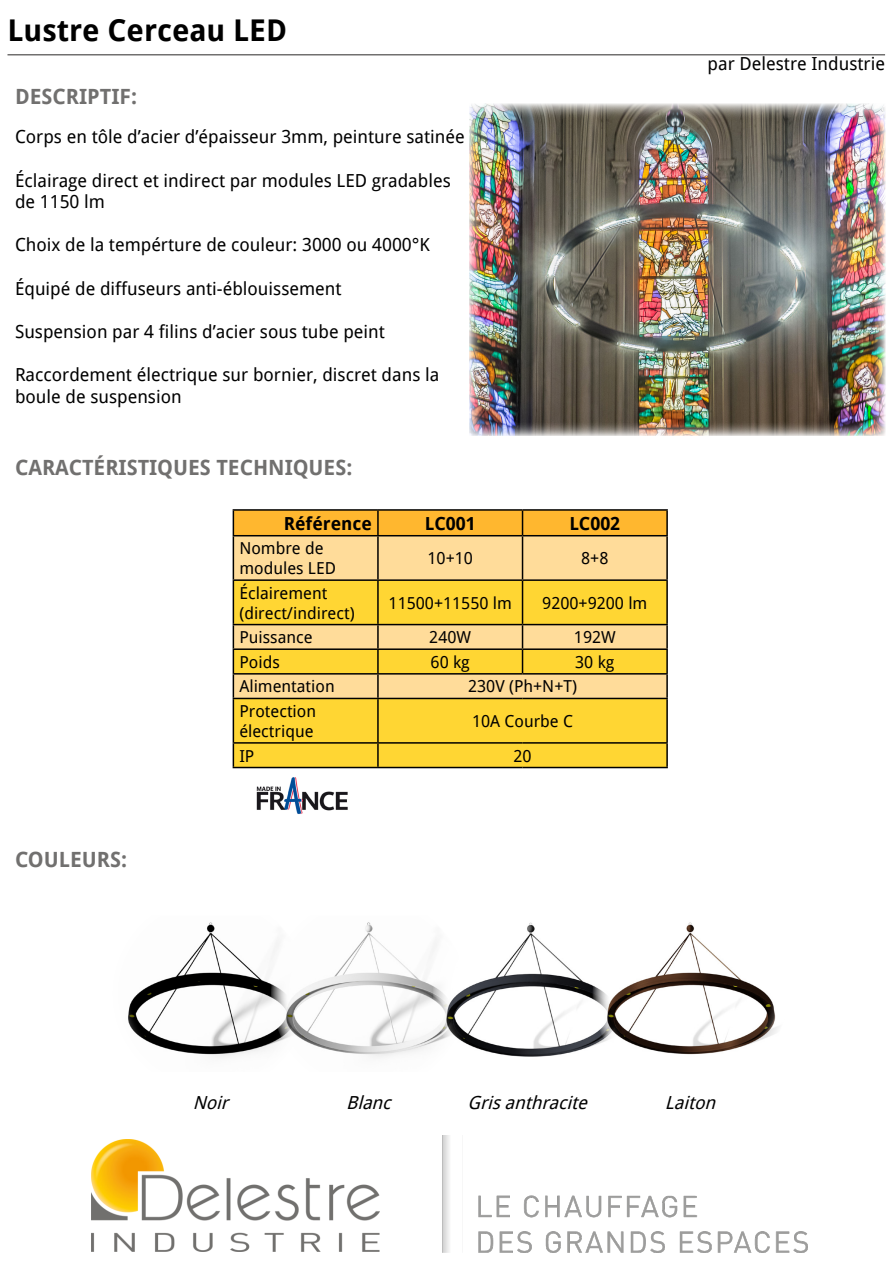
<style>
.page{position:relative;width:893px;height:1263px;background:#fff}
.page>*{position:absolute;margin:0;border:0;box-sizing:border-box;transform-origin:0 0}
.t1{font:700 30px "Droid Sans";color:#000}
.t2{font:700 21px "Droid Sans";color:#71706f}
.t3{font:18px/21.6px "Droid Sans";color:#000}
.t4{font:italic 18px "Droid Sans";color:#000}
.t5{font:700 18px "Droid Sans";color:#000}
.t6{font:16.5px "Droid Sans";color:#000}
</style>
<div class="page">
<img style="left:128px;top:922px;width:143px;height:135px">
<img style="left:271px;top:922px;width:162px;height:135px">
<img style="left:433px;top:922px;width:159px;height:135px">
<img style="left:592px;top:922px;width:186px;height:133px">
<div style="left:234px;top:536px;width:432px;height:43px;background:#ffdc9a"></div>
<svg style="left:234px;top:581px;width:432px;height:186px;background:#fdd54c"></svg>
<hr style="left:522px;top:509px;width:146px;height:2px;background:#000">
<hr style="left:666px;top:511px;width:2px;height:24px;background:#000">
<hr style="left:378px;top:509px;width:144px;height:2px;background:#000">
<hr style="left:233px;top:509px;width:145px;height:2px;background:#000">
<div style="left:233px;top:510px;width:434px;height:25px;background:#ffb72f"></div>
<hr style="left:522px;top:535px;width:146px;height:1px;background:#000">
<hr style="left:666px;top:536px;width:2px;height:43px;background:#000">
<hr style="left:378px;top:535px;width:144px;height:1px;background:#000">
<hr style="left:522px;top:536px;width:1px;height:43px;background:#000">
<hr style="left:233px;top:535px;width:145px;height:1px;background:#000">
<hr style="left:377px;top:536px;width:2px;height:43px;background:#000">
<hr style="left:233px;top:536px;width:1px;height:43px;background:#000">
<hr style="left:522px;top:579px;width:146px;height:2px;background:#000">
<hr style="left:666px;top:581px;width:2px;height:43px;background:#000">
<hr style="left:378px;top:579px;width:144px;height:2px;background:#000">
<hr style="left:522px;top:581px;width:1px;height:43px;background:#000">
<hr style="left:233px;top:579px;width:145px;height:2px;background:#000">
<hr style="left:377px;top:581px;width:2px;height:43px;background:#000">
<hr style="left:233px;top:581px;width:1px;height:43px;background:#000">
<hr style="left:522px;top:624px;width:146px;height:1px;background:#000">
<hr style="left:666px;top:625px;width:2px;height:23px;background:#000">
<hr style="left:378px;top:624px;width:144px;height:1px;background:#000">
<hr style="left:233px;top:624px;width:145px;height:1px;background:#000">
<hr style="left:377px;top:625px;width:2px;height:23px;background:#000">
<hr style="left:522px;top:648px;width:146px;height:2px;background:#000">
<hr style="left:666px;top:650px;width:2px;height:23px;background:#000">
<hr style="left:378px;top:648px;width:144px;height:2px;background:#000">
<svg style="left:522px;top:625px;width:1px;height:48px"></svg>
<hr style="left:233px;top:648px;width:145px;height:2px;background:#000">
<hr style="left:377px;top:650px;width:2px;height:23px;background:#000">
<hr style="left:522px;top:673px;width:146px;height:2px;background:#000">
<hr style="left:666px;top:675px;width:2px;height:23px;background:#000">
<hr style="left:378px;top:673px;width:144px;height:2px;background:#000">
<hr style="left:233px;top:673px;width:145px;height:2px;background:#000">
<hr style="left:377px;top:675px;width:2px;height:23px;background:#000">
<svg style="left:233px;top:625px;width:1px;height:73px"></svg>
<hr style="left:522px;top:698px;width:146px;height:1px;background:#000">
<hr style="left:666px;top:699px;width:2px;height:43px;background:#000">
<hr style="left:378px;top:698px;width:144px;height:1px;background:#000">
<hr style="left:233px;top:698px;width:145px;height:1px;background:#000">
<hr style="left:377px;top:699px;width:2px;height:43px;background:#000">
<hr style="left:233px;top:699px;width:1px;height:43px;background:#000">
<hr style="left:522px;top:742px;width:146px;height:2px;background:#000">
<hr style="left:666px;top:744px;width:2px;height:23px;background:#000">
<hr style="left:378px;top:742px;width:144px;height:2px;background:#000">
<hr style="left:233px;top:742px;width:145px;height:2px;background:#000">
<hr style="left:377px;top:744px;width:2px;height:23px;background:#000">
<svg style="left:233px;top:744px;width:1px;height:23px"></svg>
<hr style="left:522px;top:767px;width:146px;height:1px;background:#000">
<hr style="left:378px;top:767px;width:144px;height:1px;background:#000">
<hr style="left:233px;top:767px;width:145px;height:1px;background:#000">
<img style="left:256px;top:777px;width:92px;height:37px">
<hr style="left:8px;top:54px;width:877px;height:2px;background:#71706f">
<img style="left:91px;top:1139px;width:288px;height:113px">
<img style="left:442px;top:1135px;width:365px;height:117px">
<img style="left:469px;top:104px;width:416px;height:332px">
<p class="t1" style="left:8px;top:13px;width:281px">Lustre Cerceau LED</p>
<p class="t2" style="left:15px;top:85px;width:124px">DESCRIPTIF:</p>
<p class="t3" style="left:15px;top:126px;width:451px">Corps en tôle ’d acier ’d épaisseur 3mm, peinture satinée</p>
<p class="t3" style="left:15px;top:169px;width:437px">Éclairage direct et indirect par modules LED gradables de 1150 lm</p>
<p class="t3" style="left:15px;top:234px;width:416px">Choix de la tempérture de couleur: 3000 ou 4000°K</p>
<p class="t3" style="left:15px;top:277px;width:328px">Équipé de diffuseurs anti-éblouissement</p>
<p class="t3" style="left:15px;top:320px;width:371px">Suspension par 4 filins ’d acier sous tube peint</p>
<p class="t3" style="left:15px;top:363px;width:426px">Raccordement électrique sur bornier, discret dans la boule de suspension</p>
<p class="t2" style="left:15px;top:456px;width:339px">CARACTÉRISTIQUES TECHNIQUES:</p>
<p class="t5" style="left:284px;top:513px;width:90px">Référence</p>
<p class="t6" style="left:239px;top:537px;width:86px">Nombre de</p>
<p class="t6" style="left:239px;top:557px;width:98px">modules LED</p>
<p class="t6" style="left:239px;top:581px;width:89px">Éclairement</p>
<p class="t6" style="left:239px;top:601px;width:117px">(direct/indirect(</p>
<p class="t6" style="left:239px;top:626px;width:75px">Puissance</p>
<p class="t6" style="left:239px;top:650px;width:42px">Poids</p>
<p class="t6" style="left:239px;top:675px;width:97px">Alimentation</p>
<p class="t6" style="left:239px;top:700px;width:78px">Protection</p>
<p class="t6" style="left:239px;top:720px;width:76px">électrique</p>
<p class="t6" style="left:239px;top:744px;width:17px">IP</p>
<p class="t5" style="left:425px;top:513px;width:52px">LC001</p>
<p class="t5" style="left:569px;top:513px;width:52px">LC002</p>
<p class="t6" style="left:427px;top:547px;width:47px">10+10</p>
<p class="t6" style="left:581px;top:547px;width:29px">8+8</p>
<p class="t6" style="left:389px;top:591px;width:125px">11500+11550 lm</p>
<p class="t6" style="left:542px;top:591px;width:107px">9200+9200 lm</p>
<p class="t6" style="left:429px;top:626px;width:43px">240W</p>
<p class="t6" style="left:574px;top:626px;width:43px">192W</p>
<p class="t6" style="left:431px;top:650px;width:41px">60 kg</p>
<p class="t6" style="left:575px;top:650px;width:41px">30 kg</p>
<p class="t6" style="left:468px;top:675px;width:110px">2 3 0 V ( P h N+ (T+</p>
<p class="t6" style="left:472px;top:710px;width:103px">10A Courbe C</p>
<p class="t6" style="left:513px;top:744px;width:20px">20</p>
<p class="t2" style="left:15px;top:848px;width:114px">COULEURS:</p>
<p class="t3" style="left:708px;top:52px;width:179px">par Delestre Industrie</p>
<p class="t4" style="left:193px;top:1090px;width:43px">Noir</p>
<p class="t4" style="left:346px;top:1090px;width:52px">Blanc</p>
<p class="t4" style="left:468px;top:1090px;width:127px">Gris anthracite</p>
<p class="t4" style="left:665px;top:1090px;width:58px">Laiton</p>
</div>
